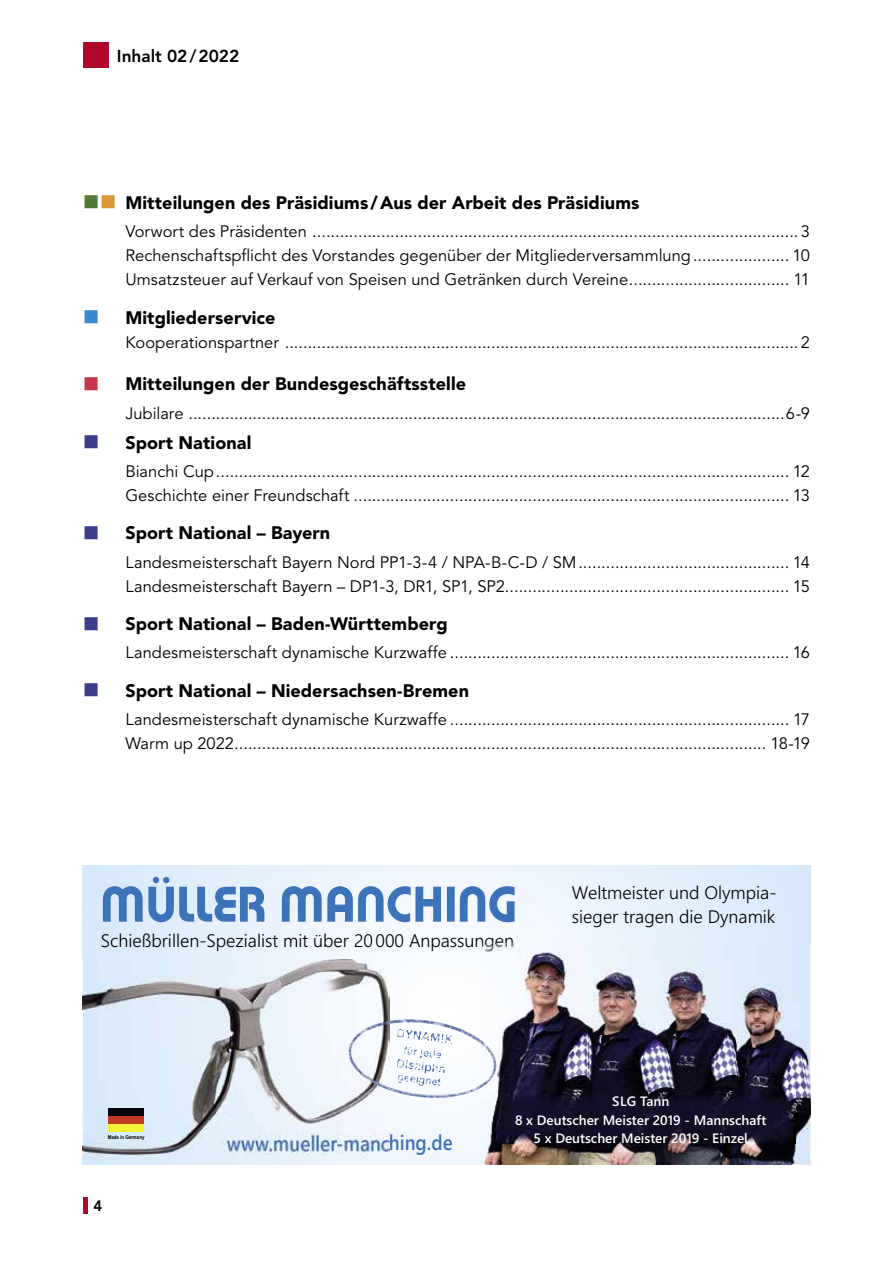
<style>
.page{position:relative;width:893px;height:1263px;background:#fff}
.page>*{position:absolute;margin:0;border:0;box-sizing:border-box;transform-origin:0 0}
.t1{font:300 18.15px/24.2px "Segoe UI";color:#000}
.t2{font:900 18px "Avenir LT Std";letter-spacing:.005em;color:#000}
.t3{font:800 17.25px "Avenir LT Std";color:#000}
.t4{font:16.5px/24px "Avenir LT Std";color:#000}
.t5{font:800 15px "Avenir LT Std";color:#000}
.t6{font:600 13.65px/18px "Segoe UI";color:#fff;text-align:center}
.t7{font:700 5.4px "Arial Narrow";color:#000}
.s1{color:#527a36}
.s2{color:#db9a38}
.s3{color:#3a89cc}
.s4{color:#c43649}
.s5{color:#3a3d8c}
</style>
<div class="page">
<hr style="left:83px;top:1197px;width:4px;height:16px;background:#b1092a">
<div style="left:83px;top:43px;width:25px;height:25px;background:#b1092a"></div>
<svg style="left:83px;top:865px;width:727px;height:300px"></svg>
<svg style="left:103px;top:877px;width:412px;height:45px"></svg>
<img style="left:482px;top:943px;width:328px;height:222px">
<img style="left:83px;top:960px;width:306px;height:194px">
<div style="left:108px;top:1107px;width:36px;height:8px;background:#030309"></div>
<div style="left:108px;top:1115px;width:36px;height:8px;background:#c33b26"></div>
<div style="left:108px;top:1123px;width:36px;height:8px;background:#f3f138"></div>
<img style="left:497px;top:1093px;width:298px;height:50px">
<img style="left:347px;top:1019px;width:150px;height:80px">
<img style="left:397px;top:1028px;width:56px;height:30px">
<p class="t3" style="left:117px;top:46px;width:124px">Inhalt 02/2022</p>
<p class="t2" style="left:83px;top:192px;width:558px"><span class="s1">■</span><span class="s2">■</span> Mitteilungen des Präsidiums /Aus der Arbeit des Präsidiums</p>
<p class="t4" style="left:125px;top:220px;width:686px;text-align:justify">Vorwort des Präsidenten .......................................................................................................... 3<br>Rechenschaftspflicht des Vorstandes gegenüber der Mitgliederversammlung..................... 10<br>Umsatzsteuer auf Verkauf von Speisen und Getränken durch Vereine................................... 11</p>
<p class="t2" style="left:83px;top:306px;width:194px"><span class="s3">■</span> Mitgliederservice</p>
<p class="t4" style="left:125px;top:330px;width:686px">Kooperationspartner ................................................................................................................ 2</p>
<p class="t2" style="left:83px;top:373px;width:385px"><span class="s4">■</span> Mitteilungen der Bundesgeschäftsstelle</p>
<p class="t4" style="left:125px;top:401px;width:686px">Jubilare ..................................................................................................................................6-9</p>
<p class="t2" style="left:83px;top:431px;width:170px"><span class="s5">■</span> Sport National</p>
<p class="t4" style="left:125px;top:460px;width:686px">Bianchi Cup............................................................................................................................. 12<br>Geschichte einer Freundschaft ............................................................................................... 13</p>
<p class="t2" style="left:83px;top:522px;width:249px"><span class="s5">■</span> Sport National – Bayern</p>
<p class="t4" style="left:125px;top:550px;width:686px">Landesmeisterschaft Bayern Nord PP1-3-4 / NPA-B-C-D / SM.............................................. 14<br>Landesmeisterschaft Bayern – DP1-3, DR1, SP1, SP2.............................................................. 15</p>
<p class="t2" style="left:83px;top:613px;width:366px"><span class="s5">■</span> Sport National – Baden-Württemberg</p>
<p class="t4" style="left:125px;top:641px;width:686px">Landesmeisterschaft dynamische Kurzwaffe .......................................................................... 16</p>
<p class="t2" style="left:83px;top:680px;width:388px"><span class="s5">■</span> Sport National – Niedersachsen-Bremen</p>
<p class="t4" style="left:125px;top:708px;width:686px">Landesmeisterschaft dynamische Kurzwaffe .......................................................................... 17<br>Warm up 2022.................................................................................................................... 18-19</p>
<p class="t1" style="left:101px;top:926px;width:415px">Schießbrillen-Spezialist mit über 20000 Anpassungen</p>
<p class="t1" style="left:572px;top:878px;width:206px">Weltmeister und Olympia&shy;sieger tragen die Dynamik</p>
<p class="t7" style="left:108px;top:1133px;width:38px">Made in Germany</p>
<p class="t5" style="left:94px;top:1197px;width:10px">4</p>
<p class="t6" style="left:515px;top:1091px;width:253px">SLG Tann<br>8 x Deutscher Meister 2019 - Mannschaft<br>5 x Deutscher Meister 2019 - Einzel</p>
</div>
